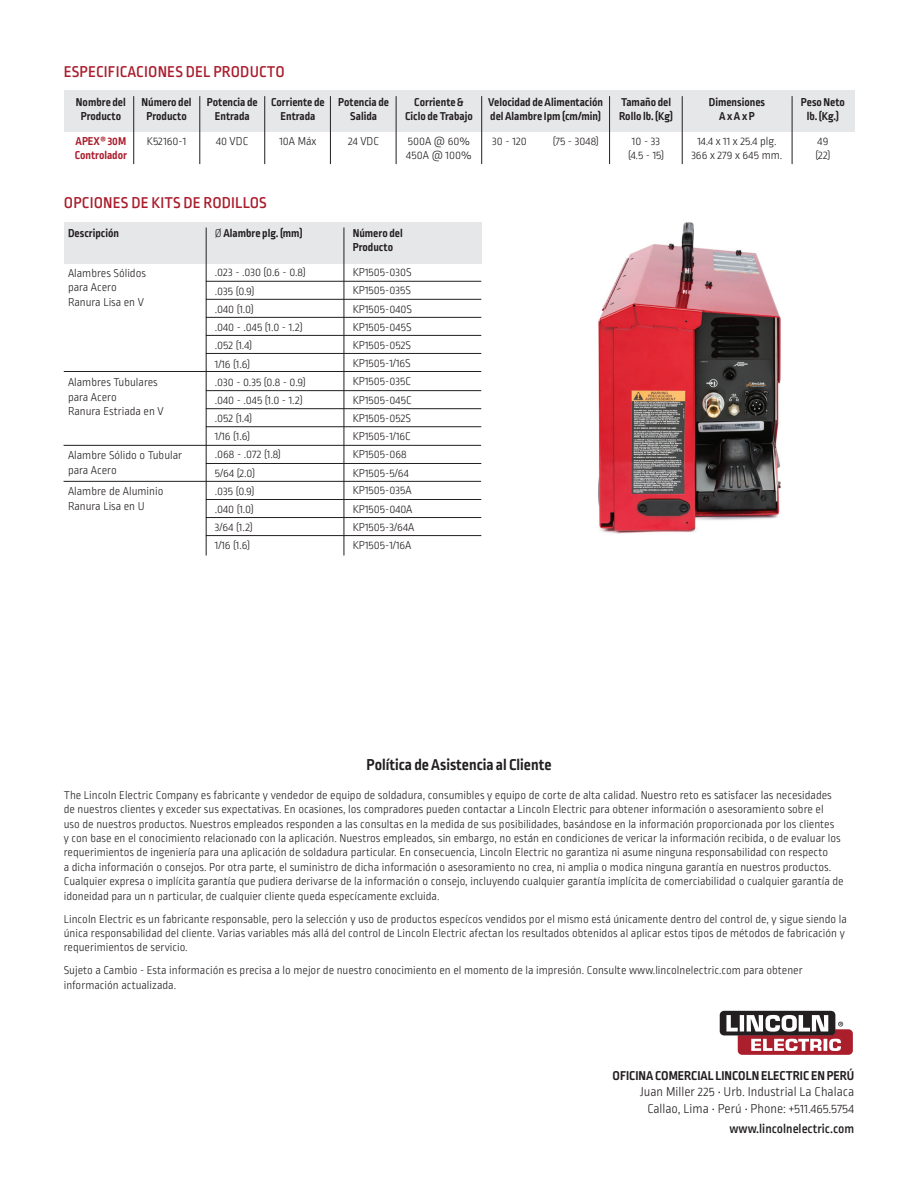
<style>
.page{position:relative;width:918px;height:1188px;background:#fff}
.page>*{position:absolute;margin:0;border:0;box-sizing:border-box;transform-origin:0 0}
.t1{font:500 16.5px "Ropa Sans Pro";letter-spacing:.01em;color:#aa1d2d}
.t2{font:700 16.5px "Ropa Sans Pro";color:#231f20}
.t3{font:300 13.5px/16.2px "Ropa Sans Pro";color:#231f20;text-align:center}
.t4{font:700 13.5px "Ropa Sans Pro";color:#231f20}
.t5{font:500 13.5px "Ropa Sans Pro";color:#231f20}
.t6{font:300 12px/18.1px "Ropa Sans Pro";color:#231f20}
.t7{font:700 12px/14.4px "Ropa Sans Pro";color:#231f20;text-align:center}
.t8{font:700 12px/14.4px "Ropa Sans Pro";color:#aa1d2d}
.s1{font-weight:300}
</style>
<div class="page">
<svg style="left:719px;top:1010px;width:134px;height:45px"></svg>
<div style="left:64px;top:91px;width:790px;height:41px;background:#e6e7e9"></div>
<hr style="left:133px;top:96px;width:1px;height:68px;background:#231f20">
<hr style="left:199px;top:96px;width:1px;height:68px;background:#231f20">
<hr style="left:264px;top:96px;width:1px;height:68px;background:#231f20">
<hr style="left:330px;top:96px;width:1px;height:68px;background:#231f20">
<hr style="left:396px;top:96px;width:1px;height:68px;background:#231f20">
<hr style="left:481px;top:96px;width:1px;height:68px;background:#231f20">
<hr style="left:609px;top:96px;width:1px;height:68px;background:#231f20">
<hr style="left:682px;top:96px;width:1px;height:68px;background:#231f20">
<hr style="left:792px;top:96px;width:1px;height:68px;background:#231f20">
<div style="left:64px;top:222px;width:417px;height:41px;background:#e6e7e9"></div>
<hr style="left:206px;top:228px;width:1px;height:328px;background:#231f20">
<hr style="left:344px;top:228px;width:1px;height:328px;background:#231f20">
<hr style="left:206px;top:281px;width:275px;height:1px;background:#231f20">
<hr style="left:206px;top:390px;width:275px;height:1px;background:#231f20">
<hr style="left:206px;top:463px;width:275px;height:1px;background:#231f20">
<hr style="left:206px;top:499px;width:275px;height:1px;background:#231f20">
<hr style="left:206px;top:517px;width:275px;height:1px;background:#231f20">
<hr style="left:206px;top:535px;width:275px;height:1px;background:#231f20">
<hr style="left:206px;top:299px;width:275px;height:1px;background:#231f20">
<hr style="left:206px;top:408px;width:275px;height:1px;background:#231f20">
<hr style="left:206px;top:317px;width:275px;height:1px;background:#231f20">
<hr style="left:206px;top:426px;width:275px;height:1px;background:#231f20">
<hr style="left:206px;top:335px;width:275px;height:1px;background:#231f20">
<hr style="left:206px;top:353px;width:275px;height:1px;background:#231f20">
<hr style="left:64px;top:371px;width:417px;height:1px;background:#231f20">
<hr style="left:64px;top:445px;width:417px;height:1px;background:#231f20">
<hr style="left:64px;top:481px;width:417px;height:1px;background:#231f20">
<img style="left:598px;top:222px;width:183px;height:312px">
<h1 class="t1" style="left:64px;top:63px;width:222px">ESPECIFICACIONES DEL PRODUCTO</h1>
<p class="t7" style="left:76px;top:95px;width:51px">Nombre del<br>Producto</p>
<p class="t8" style="left:75px;top:134px;width:54px">APEX® 30M<br>Controlador</p>
<p class="t7" style="left:142px;top:95px;width:52px">Número del<br>Producto</p>
<p class="t6" style="left:147px;top:133px;width:41px">K52160-1</p>
<p class="t7" style="left:207px;top:95px;width:52px">Potencia de<br>Entrada</p>
<p class="t6" style="left:216px;top:133px;width:34px">40 VDC</p>
<p class="t7" style="left:271px;top:95px;width:55px">Corriente de<br>Entrada</p>
<p class="t6" style="left:280px;top:133px;width:38px">10A Máx</p>
<h1 class="t1" style="left:64px;top:194px;width:205px">OPCIONES DE KITS DE RODILLOS</h1>
<p class="t7" style="left:68px;top:227px;width:52px">Descripción</p>
<p class="t6" style="left:68px;top:267px;width:80px;line-height:14.4px">Alambres Sólidos para Acero<br>Ranura Lisa en V</p>
<p class="t6" style="left:68px;top:376px;width:97px;line-height:14.4px">Alambres Tubulares para Acero<br>Ranura Estriada en V</p>
<p class="t6" style="left:68px;top:449px;width:116px;line-height:14.4px">Alambre Sólido o Tubular para Acero</p>
<p class="t6" style="left:68px;top:485px;width:97px;line-height:14.4px">Alambre de Aluminio<br>Ranura Lisa en U</p>
<p class="t7" style="left:215px;top:227px;width:89px"><span class="s1">Ø</span> Alambre plg. (mm)</p>
<p class="t6" style="left:215px;top:264px;width:92px">.023 - .030 (0.6 - 0.8) .035 (0.9)<br>.040 (1.0)<br>.040 - .045 (1.0 - 1.2) .052 (1.4)<br>1/16 (1.6)<br>.030 - 0.35 (0.8 - 0.9) .040 - .045 (1.0 - 1.2) .052 (1.4)<br>1/16 (1.6)<br>.068 - .072 (1.8)<br>5/64 (2.0)<br>.035 (0.9)<br>.040 (1.0)<br>3/64 (1.2)<br>1/16 (1.6)</p>
<p class="t7" style="left:338px;top:95px;width:52px">Potencia de<br>Salida</p>
<p class="t6" style="left:348px;top:133px;width:33px">24 VDC</p>
<p class="t7" style="left:405px;top:95px;width:69px">Corriente &amp;<br>Ciclo de Trabajo</p>
<p class="t6" style="left:406px;top:134px;width:67px;line-height:14.4px">500A @ 60%<br>450A @ 100%</p>
<p class="t7" style="left:353px;top:227px;width:52px;text-align:left">Número del<br>Producto</p>
<p class="t6" style="left:353px;top:264px;width:63px">KP1505-030S<br>KP1505-035S<br>KP1505-040S<br>KP1505-045S<br>KP1505-052S<br>KP1505-1/16S<br>KP1505-035C<br>KP1505-045C<br>KP1505-052S<br>KP1505-1/16C<br>KP1505-068<br>KP1505-5/64<br>KP1505-035A<br>KP1505-040A<br>KP1505-3/64A<br>KP1505-1/16A</p>
<p class="t7" style="left:488px;top:95px;width:116px;text-align:left">Velocidad de Alimentación del Alambre Ipm (cm/min)</p>
<p class="t6" style="left:492px;top:133px;width:36px">30 - 120</p>
<p class="t6" style="left:553px;top:133px;width:48px">(75 - 3048)</p>
<p class="t7" style="left:619px;top:95px;width:55px;text-align:left">Tamaño del<br>Rollo lb. (Kg)</p>
<p class="t6" style="left:628px;top:134px;width:38px;line-height:14.4px;text-align:center">10 - 33 (4.5 - 15)</p>
<p class="t7" style="left:709px;top:95px;width:58px">Dimensiones<br>A x A x P</p>
<p class="t6" style="left:691px;top:134px;width:93px;line-height:14.4px;text-align:center">14.4 x 11 x 25.4 plg.<br>366 x 279 x 645 mm.</p>
<p class="t7" style="left:801px;top:95px;width:46px">Peso Neto lb. (Kg.)</p>
<p class="t6" style="left:815px;top:134px;width:16px;line-height:14.4px">49 (22)</p>
<h1 class="t2" style="left:367px;top:755px;width:186px">Política de Asistencia al Cliente</h1>
<p class="t6" style="left:64px;top:789px;width:781px;line-height:14.4px">The Lincoln Electric Company es fabricante y vendedor de equipo de soldadura, consumibles y equipo de corte de alta calidad. Nuestro reto es satisfacer las necesidades de nuestros clientes y exceder sus expectativas. En ocasiones, los compradores pueden contactar a Lincoln Electric para obtener información o asesoramiento sobre el<br>uso de nuestros productos. Nuestros empleados responden a las consultas en la medida de sus posibilidades, basándose en la información proporcionada por los clientes<br>y con base en el conocimiento relacionado con la aplicación. Nuestros empleados, sin embargo, no están en condiciones de vericar la información recibida, o de evaluar los requerimientos de ingeniería para una aplicación de soldadura particular. En consecuencia, Lincoln Electric no garantiza ni asume ninguna responsabilidad con respecto<br>a dicha información o consejos. Por otra parte, el suministro de dicha información o asesoramiento no crea, ni amplia o modica ninguna garantía en nuestros productos.<br>Cualquier expresa o implícita garantía que pudiera derivarse de la información o consejo, incluyendo cualquier garantía implícita de comerciabilidad o cualquier garantía de idoneidad para un n particular, de cualquier cliente queda especícamente excluida.</p>
<p class="t6" style="left:64px;top:912px;width:785px;line-height:14.4px">Lincoln Electric es un fabricante responsable, pero la selección y uso de productos especícos vendidos por el mismo está únicamente dentro del control de, y sigue siendo la única responsabilidad del cliente. Varias variables más allá del control de Lincoln Electric afectan los resultados obtenidos al aplicar estos tipos de métodos de fabricación y requerimientos de servicio.</p>
<p class="t6" style="left:64px;top:964px;width:740px;line-height:14.4px">Sujeto a Cambio - Esta información es precisa a lo mejor de nuestro conocimiento en el momento de la impresión. Consulte www.lincolnelectric.com para obtener información actualizada.</p>
<p class="t4" style="left:613px;top:1068px;width:243px">OFICINA COMERCIAL LINCOLN ELECTRIC EN PERÚ</p>
<p class="t3" style="left:640px;top:1085px;width:215px">Juan Miller 225 • Urb. Industrial La Chalaca<br>Callao, Lima • Perú • Phone: +511.465.5754</p>
<p class="t5" style="left:729px;top:1121px;width:126px">www.lincolnelectric.com</p>
</div>
